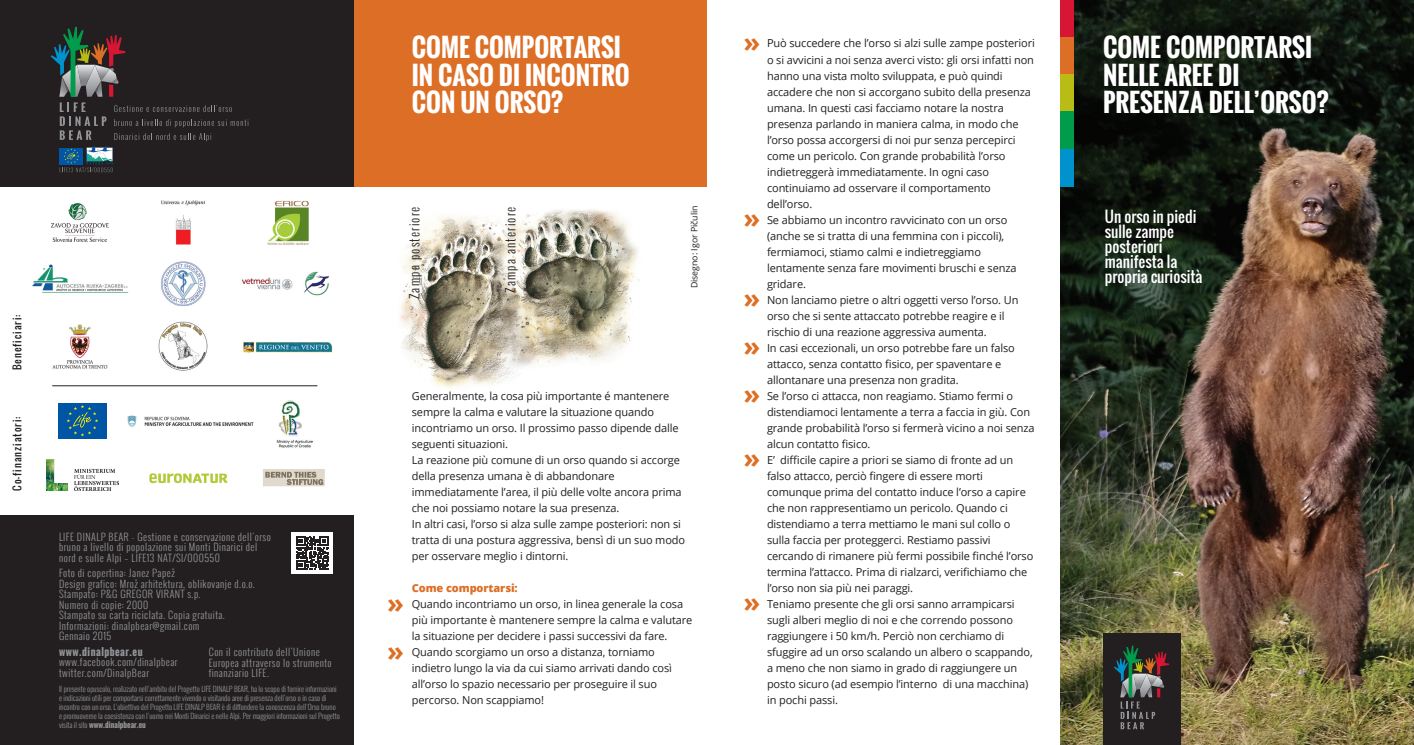
<style>
.page{position:relative;width:1414px;height:745px;background:#fff}
.page>*{position:absolute;margin:0;border:0;box-sizing:border-box;transform-origin:0 0}
.t1{font:700 27.5px/48px "Open Sans";color:#dd6e25}
.t2{font:700 25px/27.5px "Oswald";color:#fff}
.t3{font:15px/15px "Oswald";color:#fff}
.t4{font:300 12.5px "Oswald";letter-spacing:.1em;color:#231f20}
.t5{font:11px/16px "Open Sans";letter-spacing:-.01em;color:#231f20}
.t6{font:800 11px "Open Sans";letter-spacing:-.01em;color:#dd6e25}
.t7{font:300 10px/10.5px "Oswald";letter-spacing:.05em;color:#939598}
.t8{font:10px "Oswald";letter-spacing:.1em;color:#231f20}
.t9{font:700 10px "Oswald";letter-spacing:.05em;color:#939598}
.t10{font:8.75px "Open Sans";color:#231f20}
.t11{font:300 7.5px/9px "Oswald";color:#939598}
.s1{font-weight:700}
</style>
<div class="page">
<img style="left:1060px;top:0;width:354px;height:744px">
<img style="left:263px;top:469px;width:62px;height:18px">
<div style="left:353px;top:0;width:354px;height:186px;background:#dd6e25"></div>
<div style="left:1060px;top:0;width:14px;height:37px;background:#d71634"></div>
<div style="left:1060px;top:37px;width:14px;height:37px;background:#dd6e25"></div>
<div style="left:1060px;top:74px;width:14px;height:38px;background:#b9bc15"></div>
<div style="left:1060px;top:112px;width:14px;height:37px;background:#009c4b"></div>
<div style="left:1060px;top:149px;width:14px;height:37px;background:#0092cc"></div>
<div style="left:0;top:0;width:353px;height:186px;background:#231f20"></div>
<img style="left:127px;top:415px;width:127px;height:12px">
<img style="left:149px;top:473px;width:79px;height:11px">
<img style="left:276px;top:400px;width:37px;height:48px">
<div style="left:0;top:515px;width:353px;height:229px;background:#231f20"></div>
<img style="left:161px;top:200px;width:44px;height:45px">
<img style="left:158px;top:261px;width:50px;height:110px">
<img style="left:400px;top:209px;width:240px;height:179px">
<div style="left:1103px;top:633px;width:78px;height:111px;background:#231f20"></div>
<svg style="left:1114px;top:645px;width:55px;height:83px"></svg>
<img style="left:242px;top:271px;width:91px;height:82px">
<img style="left:267px;top:200px;width:42px;height:45px">
<img style="left:52px;top:324px;width:56px;height:45px">
<img style="left:51px;top:203px;width:58px;height:39px">
<img style="left:32px;top:261px;width:127px;height:51px">
<hr style="left:52px;top:385px;width:265px;height:1px;background:#231f20">
<div style="left:58px;top:403px;width:49px;height:35px;background:#0155a5"></div>
<svg style="left:67px;top:405px;width:31px;height:31px"></svg>
<img style="left:47px;top:459px;width:71px;height:31px">
<svg style="left:51px;top:27px;width:198px;height:145px"></svg>
<div style="left:292px;top:532px;width:41px;height:41px;background:#fff"></div>
<svg style="left:296px;top:536px;width:33px;height:33px"></svg>
<p class="t8" style="left:10px;top:370px;width:57px;rotate:-90deg">Beneficiari:</p>
<p class="t8" style="left:10px;top:490px;width:75px;rotate:-90deg">Co-finanziatori:</p>
<p class="t7" style="left:59px;top:531px;width:213px">LIFE DINALP BEAR - Gestione e conservazione dell'orso bruno a livello di popolazione sui Monti Dinarici del nord e sulle Alpi – LIFE13 NAT/SI/000550</p>
<p class="t7" style="left:59px;top:567px;width:197px">Foto di copertina: Janez Papež<br>Design grafico: Mrož arhitektura, oblikovanje d.o.o.<br>Stampato: P&amp;G GREGOR VIRANT s.p.<br>Numero di copie: 2000<br>Stampato su carta riciclata. Copia gratuita.<br>Informazioni: dinalpbear@gmail.com<br>Gennaio 2015</p>
<p class="t9" style="left:59px;top:643px;width:85px">www.dinalpbear.eu</p>
<p class="t7" style="left:59px;top:656px;width:120px">www.facebook.com/dinalpbear twitter.com/DinalpBear</p>
<p class="t7" style="left:209px;top:646px;width:124px">Con il contributo dell’Unione<br>Europea attraverso lo strumento finanziario LIFE.</p>
<p class="t11" style="left:59px;top:684px;width:282px">Il presente opuscolo, realizzato nell’ambito del Progetto LIFE DINALP BEAR, ha lo scopo di fornire informazioni e indicazioni utili per comportarsi correttamente vivendo o visitando aree di presenza dell’orso o in caso di incontro con un orso. L’obiettivo del Progetto LIFE DINALP BEAR è di diffondere la conoscenza dell’Orso bruno e promuoverne la coesistenza con l’uomo nei Monti Dinarici e nelle Alpi. Per maggiori informazioni sul Progetto visita il sito <span class="s1">www.dinalpbear.eu</span></p>
<h2 class="t2" style="left:412px;top:34px;width:220px">COME COMPORTARSI<br>IN CASO DI INCONTRO<br>CON UN ORSO?</h2>
<p class="t4" style="left:405px;top:299px;width:94px;rotate:-90deg">Zampa posteriore</p>
<p class="t4" style="left:501px;top:293px;width:88px;rotate:-90deg">Zampa anteriore</p>
<p class="t10" style="left:688px;top:288px;width:84px;rotate:-90deg">Disegno: Igor Pičulin</p>
<h1 class="t1" style="left:387px;top:577px;width:18px">» »</h1>
<p class="t5" style="left:412px;top:387px;width:275px">Generalmente, la cosa più importante é mantenere sempre la calma e valutare la situazione quando incontriamo un orso. Il prossimo passo dipende dalle seguenti situazioni.<br>La reazione più comune di un orso quando si accorge della presenza umana è di abbandonare immediatamente l’area, il più delle volte ancora prima che noi possiamo notare la sua presenza.<br>In altri casi, l’orso si alza sulle zampe posteriori: non si tratta di una postura aggressiva, bensì di un suo modo per osservare meglio i dintorni.</p>
<p class="t6" style="left:412px;top:579px;width:107px">Come comportarsi:</p>
<p class="t5" style="left:412px;top:595px;width:282px">Quando incontriamo un orso, in linea generale la cosa più importante è mantenere sempre la calma e valutare la situazione per decidere i passi successivi da fare.<br>Quando scorgiamo un orso a distanza, torniamo indietro lungo la via da cui siamo arrivati dando così all’orso lo spazio necessario per proseguire il suo percorso. Non scappiamo!</p>
<h1 class="t1" style="left:743px;top:17px;width:18px">»</h1>
<p class="t5" style="left:767px;top:35px;width:269px">Può succedere che l’orso si alzi sulle zampe posteriori o si avvicini a noi senza averci visto: gli orsi infatti non hanno una vista molto sviluppata, e può quindi accadere che non si accorgano subito della presenza umana. In questi casi facciamo notare la nostra presenza parlando in maniera calma, in modo che l’orso possa accorgersi di noi pur senza percepirci come un pericolo. Con grande probabilità l’orso indietreggerà immediatamente. In ogni caso continuiamo ad osservare il comportamento dell’orso.<br>Se abbiamo un incontro ravvicinato con un orso (anche se si tratta di una femmina con i piccoli), fermiamoci, stiamo calmi e indietreggiamo lentamente senza fare movimenti bruschi e senza gridare.<br>Non lanciamo pietre o altri oggetti verso l’orso. Un orso che si sente attaccato potrebbe reagire e il rischio di una reazione aggressiva aumenta.<br>In casi eccezionali, un orso potrebbe fare un falso attacco, senza contatto fisico, per spaventare e allontanare una presenza non gradita.<br>Se l’orso ci attacca, non reagiamo. Stiamo fermi o distendiamoci lentamente a terra a faccia in giù. Con grande probabilità l’orso si fermerà vicino a noi senza alcun contatto fisico.<br>E’ difficile capire a priori se siamo di fronte ad un falso attacco, perciò fingere di essere morti comunque prima del contatto induce l’orso a capire che non rappresentiamo un pericolo. Quando ci distendiamo a terra mettiamo le mani sul collo o sulla faccia per proteggerci. Restiamo passivi cercando di rimanere più fermi possibile finché l’orso termina l’attacco. Prima di rialzarci, verifichiamo che l’orso non sia più nei paraggi.<br>Teniamo presente che gli orsi sanno arrampicarsi sugli alberi meglio di noi e che correndo possono raggiungere i 50 km/h. Perciò non cerchiamo di sfuggire ad un orso scalando un albero o scappando, a meno che non siamo in grado di raggiungere un posto sicuro (ad esempio l’interno di una macchina) in pochi passi.</p>
<h1 class="t1" style="left:743px;top:193px;width:18px">»</h1>
<h1 class="t1" style="left:743px;top:273px;width:18px;text-align:justify">» » »</h1>
<h1 class="t1" style="left:743px;top:433px;width:18px">»</h1>
<h1 class="t1" style="left:743px;top:577px;width:18px">»</h1>
<h2 class="t2" style="left:1103px;top:34px;width:227px">COME COMPORTARSI<br>NELLE AREE DI<br>PRESENZA DELL’ORSO?</h2>
<h3 class="t3" style="left:1105px;top:209px;width:99px">Un orso in piedi sulle zampe posteriori manifesta la propria curiosità</h3>
</div>
